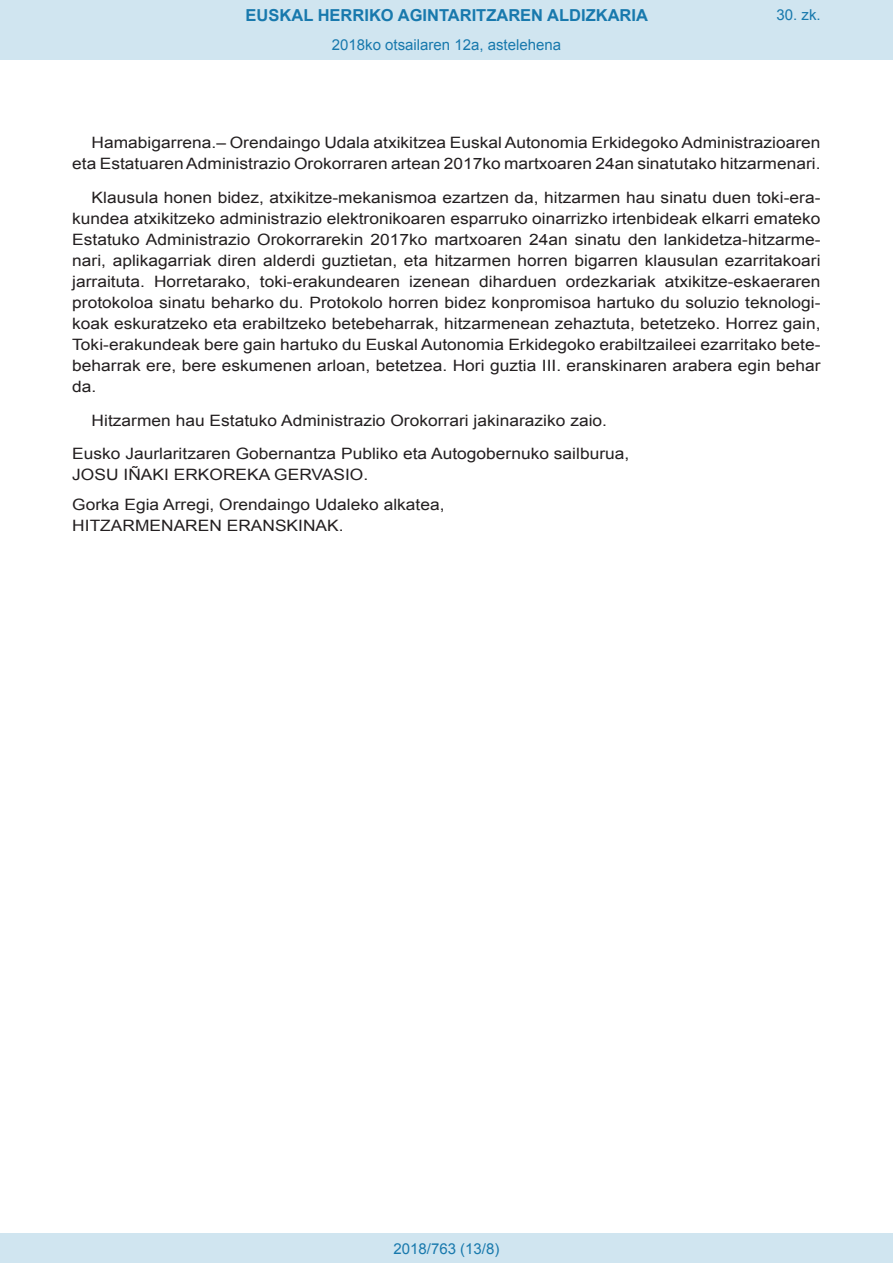
<style>
.page{position:relative;width:893px;height:1263px;background:#fff}
.page>*{position:absolute;margin:0;border:0;box-sizing:border-box;transform-origin:0 0}
.t1{font:700 16.5px "Arial";color:#1879ad}
.BOPVDetalle{font:15.6px/21px "Arial";color:#231f20;text-align:right;scale:1.11 1}
.BOPVFirmaPuesto{font:15.6px "Arial";color:#231f20;scale:1.11 1}
.BOPVFirmaNombre{font:15.6px "Arial";color:#231f20;scale:1.11 1}
.Paginacion_Centro{font:15px "Arial";color:#1879ad}
</style>
<div class="page">
<div style="left:0;top:0;width:893px;height:60px;background:#d0e5f0"></div>
<div style="left:0;top:1233px;width:893px;height:30px;background:#d0e5f0"></div>
<p class="t1" style="left:246px;top:4px;width:404px">EUSKAL HERRIKO AGINTARITZAREN ALDIZKARIA</p>
<p class="Paginacion_Centro" style="left:332px;top:35px;width:231px">2018ko otsailaren 12a, astelehena</p>
<p class="Paginacion_Centro" style="left:776px;top:5px;width:46px">30. zk.</p>
<p class="BOPVDetalle" style="left:72px;top:132px;width:676px">Hamabigarrena.– Orendaingo Udala atxikitzea Euskal Autonomia Erkidegoko Administrazioaren eta Estatuaren Administrazio Orokorraren artean 2017ko martxoaren 24an sinatutako hitzarmenari.</p>
<p class="BOPVDetalle" style="left:72px;top:187px;width:676px;text-align:justify;text-indent:19px">Klausula honen bidez, atxikitze-mekanismoa ezartzen da, hitzarmen hau sinatu duen toki-era&shy;kundea atxikitzeko administrazio elektronikoaren esparruko oinarrizko irtenbideak elkarri emateko Estatuko Administrazio Orokorrarekin 2017ko martxoaren 24an sinatu den lankidetza-hitzarme&shy;nari, aplikagarriak diren alderdi guztietan, eta hitzarmen horren bigarren klausulan ezarritakoari jarraituta. Horretarako, toki-erakundearen izenean diharduen ordezkariak atxikitze-eskaeraren protokoloa sinatu beharko du. Protokolo horren bidez konpromisoa hartuko du soluzio teknologi&shy;koak eskuratzeko eta erabiltzeko betebeharrak, hitzarmenean zehaztuta, betetzeko. Horrez gain, Toki-erakundeak bere gain hartuko du Euskal Autonomia Erkidegoko erabiltzaileei ezarritako bete&shy;beharrak ere, bere eskumenen arloan, betetzea. Hori guztia III. eranskinaren arabera egin behar da.</p>
<p class="BOPVDetalle" style="left:92px;top:410px;width:466px">Hitzarmen hau Estatuko Administrazio Orokorrari jakinaraziko zaio.</p>
<p class="BOPVFirmaPuesto" style="left:72px;top:444px;width:503px">Eusko Jaurlaritzaren Gobernantza Publiko eta Autogobernuko sailburua,</p>
<p class="BOPVFirmaNombre" style="left:72px;top:465px;width:268px">JOSU IÑAKI ERKOREKA GERVASIO.</p>
<p class="BOPVFirmaPuesto" style="left:72px;top:494px;width:337px">Gorka Egia Arregi, Orendaingo Udaleko alkatea,</p>
<p class="BOPVFirmaNombre" style="left:72px;top:515px;width:246px">HITZARMENAREN ERANSKINAK.</p>
<p class="Paginacion_Centro" style="left:393px;top:1238px;width:107px">2018/763 (13/8)</p>
</div>
